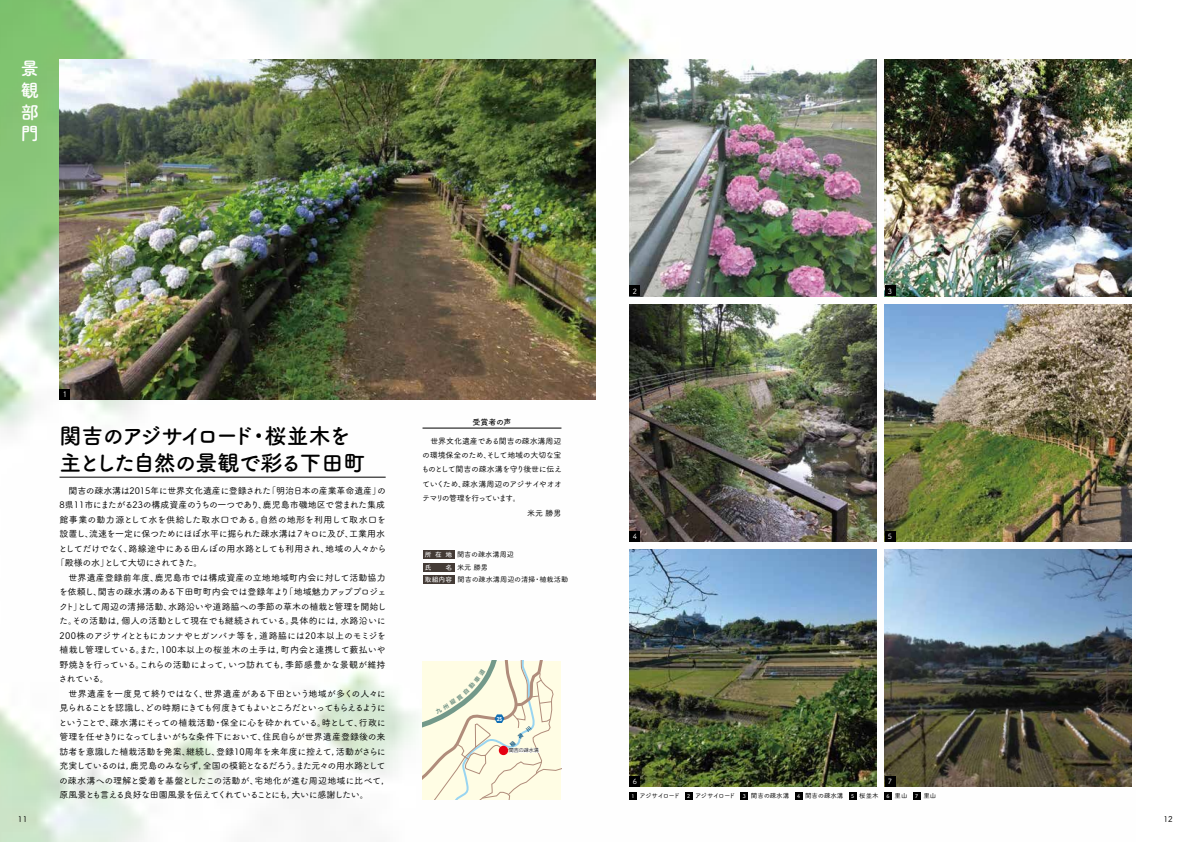
<style>
.page{position:relative;width:1191px;height:842px;background:#fff}
.page>*{position:absolute;margin:0;border:0;box-sizing:border-box;transform-origin:0 0}
.t1{font:22px/26.4px "Tsuku A Rd Gothic Std B";letter-spacing:-.08em;color:#000}
.t2{font:18px/21.6px "Tsuku A Rd Gothic Std B";color:#fff;text-align:justify}
.t3{font:9px "Tsuku A Rd Gothic Std M";letter-spacing:-.025em;color:#000}
.t4{font:9px "Tsuku A Rd Gothic Std M";letter-spacing:-.08em;color:#000}
.t5{font:9px "Tsuku A Rd Gothic Std M";letter-spacing:-.005em;color:#000}
.t6{font:9px "Tsuku A Rd Gothic Std M";letter-spacing:-.11em;color:#000}
.t7{font:9px "Tsuku A Rd Gothic Std M";letter-spacing:-.045em;color:#000}
.t8{font:9px "Tsuku A Rd Gothic Std M";letter-spacing:.01em;color:#000}
.t9{font:9px "Tsuku A Rd Gothic Std M";letter-spacing:.005em;color:#000}
.t10{font:9px "Tsuku A Rd Gothic Std M";letter-spacing:-.05em;color:#000}
.t11{font:8px "Tsuku A Rd Gothic Std M";letter-spacing:-.05em;color:#000}
.t12{font:8px "Tsuku A Rd Gothic Std M";letter-spacing:-.015em;color:#000}
.t13{font:8px "Tsuku A Rd Gothic Std M";letter-spacing:-.14em;color:#000}
.t14{font:8px "Tsuku A Rd Gothic Std D";letter-spacing:-.02em;color:#000}
.t15{font:7.2px "Tsuku A Rd Gothic Std M";color:#000}
.t16{font:7.2px "Tsuku A Rd Gothic Std M";color:#fff}
.t17{font:7.2px "Rodin NTLG Pro M";color:#fff}
.t18{font:6.8px "Tsuku A Rd Gothic Std D";color:#fff}
.t19{font:6.5px "Tsuku A Rd Gothic Std M";letter-spacing:-.04em;color:#000}
.t20{font:5px "Rodin Pro M";color:#000}
.t21{font:700 5px "UD Shin Go Pro";color:#fff;scale:.8 1}
.s1{font-family:"Tsuku A Rd Gothic Std D";font-size:6.8px;color:#fff}
.s2{font-family:"Tsuku A Rd Gothic Std D";font-size:5.2px;color:#fff}
</style>
<div class="page">
<img style="left:0;top:0;width:1132px;height:842px">
<img style="left:884px;top:60px;width:247px;height:236px">
<img style="left:629px;top:305px;width:247px;height:236px">
<img style="left:60px;top:60px;width:535px;height:340px">
<div style="left:60px;top:389px;width:10px;height:11px;background:#000"></div>
<img style="left:629px;top:550px;width:247px;height:237px">
<img style="left:884px;top:550px;width:247px;height:237px">
<img style="left:629px;top:60px;width:247px;height:236px">
<img style="left:884px;top:305px;width:247px;height:236px">
<div style="left:629px;top:792px;width:7px;height:7px;background:#000"></div>
<div style="left:740px;top:792px;width:8px;height:7px;background:#000"></div>
<div style="left:795px;top:792px;width:7px;height:7px;background:#000"></div>
<div style="left:849px;top:792px;width:7px;height:7px;background:#000"></div>
<div style="left:884px;top:792px;width:7px;height:7px;background:#000"></div>
<div style="left:913px;top:792px;width:7px;height:7px;background:#000"></div>
<div style="left:685px;top:792px;width:7px;height:7px;background:#000"></div>
<hr style="left:60px;top:477px;width:326px;height:1px;background:#000">
<div style="left:629px;top:776px;width:11px;height:11px;background:#000"></div>
<div style="left:884px;top:776px;width:11px;height:11px;background:#000"></div>
<div style="left:629px;top:531px;width:11px;height:10px;background:#000"></div>
<div style="left:884px;top:531px;width:11px;height:10px;background:#000"></div>
<div style="left:629px;top:286px;width:11px;height:10px;background:#000"></div>
<div style="left:884px;top:286px;width:11px;height:10px;background:#000"></div>
<hr style="left:422px;top:428px;width:139px;height:1px;background:#000">
<div style="left:422px;top:550px;width:32px;height:8px;background:#443b36"></div>
<div style="left:422px;top:575px;width:32px;height:9px;background:#443b36"></div>
<div style="left:422px;top:563px;width:32px;height:8px;background:#443b36"></div>
<svg style="left:422px;top:660px;width:139px;height:139px;background:#f2f0da"></svg>
<h2 class="t2" style="left:21px;top:57px;width:19px">景観部門</h2>
<p class="t17" style="left:62px;top:390px;width:6px">1</p>
<h1 class="t1" style="left:60px;top:422px;width:307px">関吉のアジサイロード・桜並木を主とした自然の景観で彩る下田町</h1>
<p class="t3" style="left:69px;top:483px;width:319px">関吉の疎水溝は2015年に世界文化遺産に登録された「明治日本の産業革命遺産」の</p>
<p class="t3" style="left:60px;top:498px;width:327px">8県11市にまたがる23の構成資産のうちの一つであり、鹿児島市磯地区で営まれた集成</p>
<p class="t8" style="left:60px;top:512px;width:328px">館事業の動力源として水を供給した取水口である。自然の地形を利用して取水口を</p>
<p class="t7" style="left:60px;top:527px;width:327px">設置し、流速を一定に保つためにほぼ水平に掘られた疎水溝は７キロに及び、工業用水</p>
<p class="t3" style="left:58px;top:541px;width:329px">としてだけでなく、路線途中にある田んぼの用水路としても利用され、地域の人々から</p>
<p class="t10" style="left:56px;top:556px;width:148px">「殿様の水」として大切にされてきた。</p>
<p class="t9" style="left:69px;top:570px;width:318px">世界遺産登録前年度、鹿児島市では構成資産の立地地域町内会に対して活動協力</p>
<p class="t3" style="left:59px;top:585px;width:329px">を依頼し、関吉の疎水溝のある下田町町内会では登録年より「地域魅力アッププロジェ</p>
<p class="t3" style="left:59px;top:599px;width:329px">クト」として周辺の清掃活動、水路沿いや道路脇への季節の草木の植栽と管理を開始し</p>
<p class="t3" style="left:59px;top:614px;width:328px">た。その活動は，個人の活動として現在でも継続されている。具体的には，水路沿いに</p>
<p class="t3" style="left:60px;top:628px;width:328px">200株のアジサイとともにカンナやヒガンバナ等を，道路脇には20本以上のモミジを</p>
<p class="t3" style="left:60px;top:643px;width:327px">植栽し管理している。また，100本以上の桜並木の土手は，町内会と連携して藪払いや</p>
<p class="t3" style="left:60px;top:657px;width:327px">野焼きを行っている。これらの活動によって，いつ訪れても，季節感豊かな景観が維持</p>
<p class="t3" style="left:59px;top:672px;width:52px">されている。</p>
<p class="t5" style="left:69px;top:686px;width:319px">世界遺産を一度見て終りではなく、世界遺産がある下田という地域が多くの人々に</p>
<p class="t6" style="left:60px;top:701px;width:328px">見られることを認識し、どの時期にきても何度きてもよいところだといってもらえるように</p>
<p class="t3" style="left:58px;top:715px;width:329px">ということで、疎水溝にそっての植栽活動・保全に心を砕かれている。時として、行政に</p>
<p class="t3" style="left:60px;top:730px;width:327px">管理を任せきりになってしまいがちな条件下において、住民自らが世界遺産登録後の来</p>
<p class="t3" style="left:60px;top:744px;width:328px">訪者を意識した植栽活動を発案、継続し、登録10周年を来年度に控えて，活動がさらに</p>
<p class="t4" style="left:60px;top:759px;width:327px">充実しているのは，鹿児島のみならず，全国の模範となるだろう。また元々の用水路として</p>
<p class="t5" style="left:59px;top:773px;width:332px">の疎水溝への理解と愛着を基盤としたこの活動が、宅地化が進む周辺地域に比べて，</p>
<p class="t4" style="left:60px;top:788px;width:311px">原風景とも言える良好な田園風景を伝えてくれていることにも，大いに感謝したい。</p>
<p class="t14" style="left:472px;top:416px;width:41px">受賞者の声</p>
<p class="t12" style="left:422px;top:434px;width:140px">　世界文化遺産である関吉の疎水溝周辺</p>
<p class="t11" style="left:422px;top:449px;width:141px">の環境保全のため、そして地域の大切な宝</p>
<p class="t11" style="left:421px;top:463px;width:142px">ものとして関吉の疎水溝を守り後世に伝え</p>
<p class="t11" style="left:422px;top:478px;width:141px">ていくため、疎水溝周辺のアジサイやオオ</p>
<p class="t13" style="left:422px;top:492px;width:100px">テマリの管理を行っています。</p>
<p class="t11" style="left:527px;top:506px;width:36px">米元 勝男</p>
<p class="t15" style="left:425px;top:549px;width:91px"><span class="s1">所在地</span> 関吉の疎水溝周辺</p>
<p class="t15" style="left:425px;top:574px;width:154px"><span class="s1">取組内容</span> 関吉の疎水溝周辺の清掃・植栽活動 　</p>
<p class="t18" style="left:425px;top:562px;width:8px">氏</p>
<p class="t15" style="left:445px;top:561px;width:44px"><span class="s1">名</span> 米元 勝男</p>
<p class="t21" style="left:497px;top:715px;width:8px">25</p>
<p class="t20" style="left:508px;top:747px;width:31px">関吉の疎水溝</p>
<p class="t16" style="left:633px;top:285px;width:6px">2</p>
<p class="t16" style="left:888px;top:285px;width:6px">3</p>
<p class="t16" style="left:633px;top:531px;width:6px">4</p>
<p class="t16" style="left:888px;top:531px;width:6px">5</p>
<p class="t16" style="left:633px;top:776px;width:6px">6</p>
<p class="t16" style="left:888px;top:776px;width:6px">7</p>
<p class="t19" style="left:631px;top:791px;width:306px"><span class="s2">1</span> アジサイロード <span class="s2">2</span> アジサイロード <span class="s2">3</span> 関吉の疎水溝 <span class="s2">4</span> 関吉の疎水溝 <span class="s2">5</span> 桜並木 <span class="s2">6</span> 里山 <span class="s2">7</span> 里山</p>
<p class="t11" style="left:18px;top:813px;width:11px">11</p>
<p class="t11" style="left:1163px;top:813px;width:11px">12</p>
</div>
